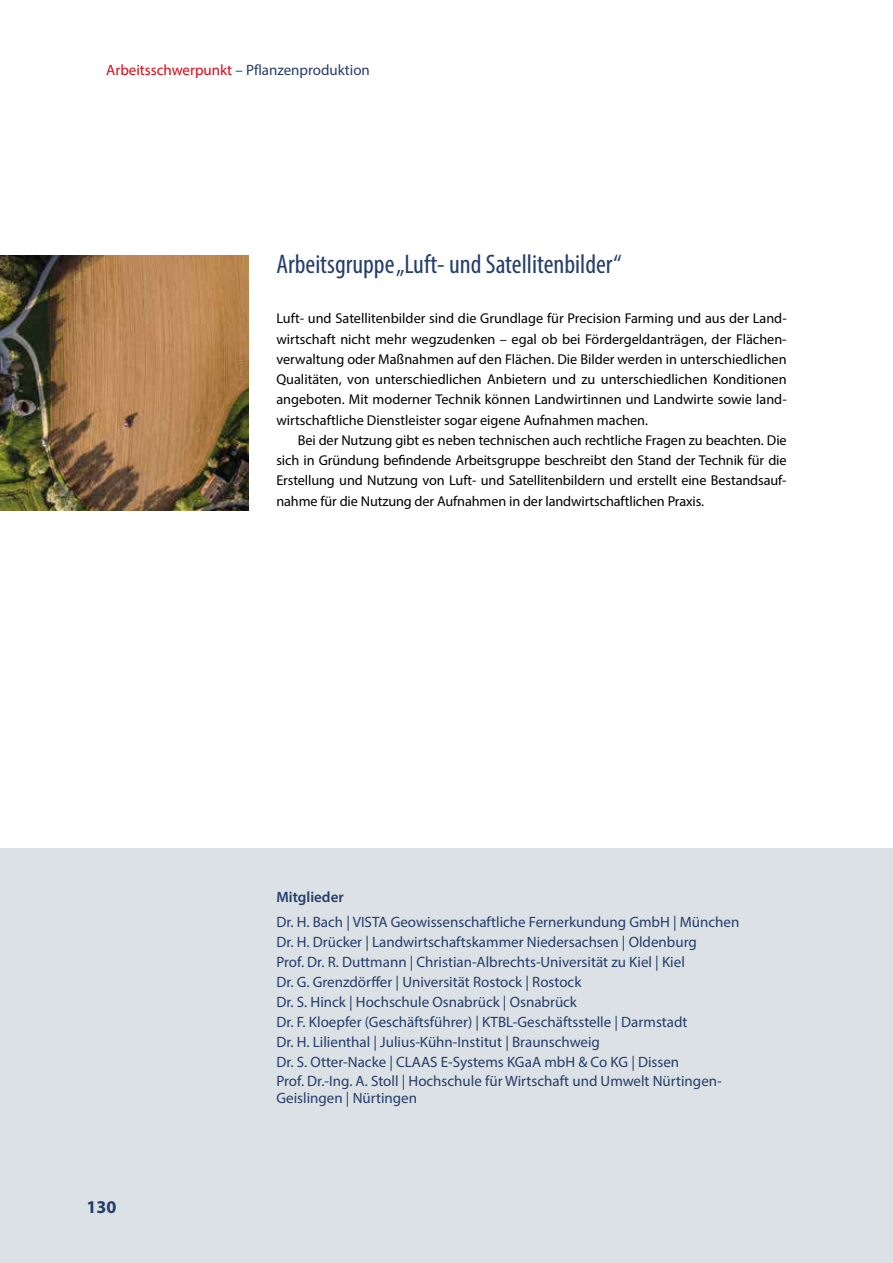
<style>
.page{position:relative;width:893px;height:1263px;background:#fff}
.page>*{position:absolute;margin:0;border:0;box-sizing:border-box;transform-origin:0 0}
.t1{font:condensed 27px "Myriad Pro";color:#253d6b}
.t2{font:700 18px "Myriad Pro";color:#253d6b}
.t3{font:15px/20px "Myriad Pro";color:#253d6b}
.t4{font:600 15px "Myriad Pro";color:#253d6b}
.t5{font:14.25px/20.2px "Myriad Pro";letter-spacing:-.005em;color:#000;text-align:justify}
.s1{color:#e30613}
</style>
<div class="page">
<div style="left:0;top:848px;width:893px;height:415px;background:#dbe1e4"></div>
<img style="left:0;top:255px;width:249px;height:255px">
<p class="t3" style="left:106px;top:60px;width:265px"><span class="s1">Arbeitsschwerpunkt</span> – Pflanzenproduktion</p>
<h1 class="t1" style="left:276px;top:248px;width:347px">Arbeitsgruppe „Luft- und Satellitenbilder“</h1>
<p class="t5" style="left:276px;top:308px;width:512px">Luft- und Satellitenbilder sind die Grundlage für Precision Farming und aus der Land&shy;wirtschaft nicht mehr wegzudenken – egal ob bei Fördergeldanträgen, der Flächen&shy;verwaltung oder Maßnahmen auf den Flächen. Die Bilder werden in unterschiedlichen Qualitäten, von unterschiedlichen Anbietern und zu unterschiedlichen Konditionen angeboten. Mit moderner Technik können Landwirtinnen und Landwirte sowie land&shy;wirtschaftliche Dienstleister sogar eigene Aufnahmen machen.</p>
<p class="t5" style="left:276px;top:430px;width:512px;text-indent:21px">Bei der Nutzung gibt es neben technischen auch rechtliche Fragen zu beachten. Die sich in Gründung befindende Arbeitsgruppe beschreibt den Stand der Technik für die Erstellung und Nutzung von Luft- und Satellitenbildern und erstellt eine Bestandsauf&shy;nahme für die Nutzung der Aufnahmen in der landwirtschaftlichen Praxis.</p>
<p class="t2" style="left:87px;top:1195px;width:31px">130</p>
<p class="t4" style="left:276px;top:887px;width:69px">Mitglieder</p>
<p class="t3" style="left:276px;top:912px;width:464px">Dr. H. Bach | VISTA Geowissenschaftliche Fernerkundung GmbH | München Dr. H. Drücker | Landwirtschaftskammer Niedersachsen | Oldenburg<br>Prof. Dr. R. Duttmann | Christian-Albrechts-Universität zu Kiel | Kiel<br>Dr. G. Grenzdörffer | Universität Rostock | Rostock<br>Dr. S. Hinck | Hochschule Osnabrück | Osnabrück<br>Dr. F. Kloepfer (Geschäftsführer) | KTBL-Geschäftsstelle | Darmstadt<br>Dr. H. Lilienthal | Julius-Kühn-Institut | Braunschweig<br>Dr. S. Otter-Nacke | CLAAS E-Systems KGaA mbH &amp; Co KG | Dissen<br>Prof. Dr.-Ing. A. Stoll | Hochschule für Wirtschaft und Umwelt Nürtingen-</p>
<p class="t3" style="left:276px;top:1088px;width:142px">Geislingen | Nürtingen</p>
</div>
